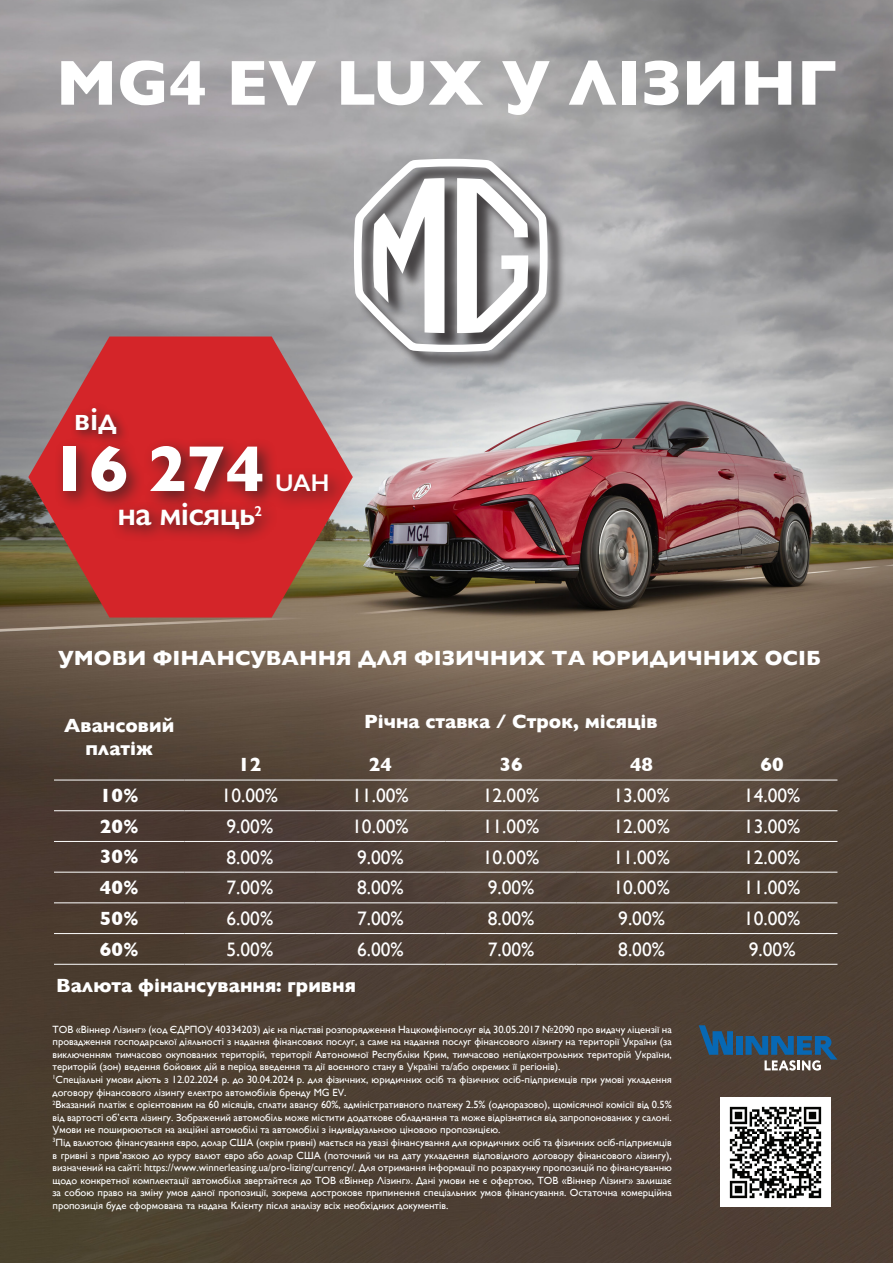
<style>
.page{position:relative;width:893px;height:1263px;background:#fff}
.page>*{position:absolute;margin:0;border:0;box-sizing:border-box;transform-origin:0 0}
.t1{font:700 65.55px "Gill Sans";color:#fff}
.t2{font:700 64.35px "Gill Sans";color:#fff}
.t3{font:600 33.45px "Gill Sans";letter-spacing:-.02em;color:#fff}
.t4{font:600 33px "Gill Sans";color:#fff}
.t5{font:600 24.3px "Gill Sans";color:#fff}
.t6{font:700 21px "Gill Sans";color:#fff}
.t7{font:19.5px "Gill Sans";color:#fff}
.t8{font:700 19.5px/23.4px "Gill Sans";color:#fff;text-align:center}
.t9{font:600 14.4px "Gill Sans";color:#fff}
.t10{font:10.5px/12.6px "Gill Sans";color:#fff;text-align:justify}
</style>
<div class="page">
<img style="left:0;top:0;width:893px;height:1263px">
<div style="left:736px;top:1036px;width:6px;height:19px;background:#0768b4"></div>
<svg style="left:699px;top:1025px;width:34px;height:30px"></svg>
<svg style="left:745px;top:1036px;width:92px;height:34px;background:#446076"></svg>
<img style="left:721px;top:1098px;width:109px;height:109px">
<hr style="left:54px;top:780px;width:131px;height:1px;background:#fff">
<hr style="left:185px;top:780px;width:130px;height:1px;background:#fff">
<hr style="left:315px;top:780px;width:131px;height:1px;background:#fff">
<hr style="left:446px;top:780px;width:130px;height:1px;background:#fff">
<hr style="left:576px;top:780px;width:131px;height:1px;background:#fff">
<hr style="left:707px;top:780px;width:130px;height:1px;background:#fff">
<hr style="left:54px;top:810px;width:131px;height:1px;background:#fff">
<hr style="left:185px;top:810px;width:130px;height:1px;background:#fff">
<hr style="left:315px;top:810px;width:131px;height:1px;background:#fff">
<hr style="left:446px;top:810px;width:130px;height:1px;background:#fff">
<hr style="left:576px;top:810px;width:131px;height:1px;background:#fff">
<hr style="left:707px;top:810px;width:130px;height:1px;background:#fff">
<hr style="left:54px;top:841px;width:131px;height:1px;background:#fff">
<hr style="left:185px;top:841px;width:130px;height:1px;background:#fff">
<hr style="left:315px;top:841px;width:131px;height:1px;background:#fff">
<hr style="left:446px;top:841px;width:130px;height:1px;background:#fff">
<hr style="left:576px;top:841px;width:131px;height:1px;background:#fff">
<hr style="left:707px;top:841px;width:130px;height:1px;background:#fff">
<hr style="left:54px;top:872px;width:131px;height:1px;background:#fff">
<hr style="left:185px;top:872px;width:130px;height:1px;background:#fff">
<hr style="left:315px;top:872px;width:131px;height:1px;background:#fff">
<hr style="left:446px;top:872px;width:130px;height:1px;background:#fff">
<hr style="left:576px;top:872px;width:131px;height:1px;background:#fff">
<hr style="left:707px;top:872px;width:130px;height:1px;background:#fff">
<hr style="left:54px;top:902px;width:131px;height:1px;background:#fff">
<hr style="left:185px;top:902px;width:130px;height:1px;background:#fff">
<hr style="left:315px;top:902px;width:131px;height:1px;background:#fff">
<hr style="left:446px;top:902px;width:130px;height:1px;background:#fff">
<hr style="left:576px;top:902px;width:131px;height:1px;background:#fff">
<hr style="left:707px;top:902px;width:130px;height:1px;background:#fff">
<hr style="left:54px;top:933px;width:131px;height:1px;background:#fff">
<hr style="left:185px;top:933px;width:130px;height:1px;background:#fff">
<hr style="left:315px;top:933px;width:131px;height:1px;background:#fff">
<hr style="left:446px;top:933px;width:130px;height:1px;background:#fff">
<hr style="left:576px;top:933px;width:131px;height:1px;background:#fff">
<hr style="left:707px;top:933px;width:130px;height:1px;background:#fff">
<hr style="left:54px;top:964px;width:131px;height:1px;background:#fff">
<hr style="left:185px;top:964px;width:130px;height:1px;background:#fff">
<hr style="left:315px;top:964px;width:131px;height:1px;background:#fff">
<hr style="left:446px;top:964px;width:130px;height:1px;background:#fff">
<hr style="left:576px;top:964px;width:131px;height:1px;background:#fff">
<hr style="left:707px;top:964px;width:130px;height:1px;background:#fff">
<svg style="left:28px;top:336px;width:325px;height:281px;background:#b74743"></svg>
<div style="left:54px;top:437px;width:294px;height:74px;background:#231f20;opacity:.75"></div>
<div style="left:111px;top:495px;width:168px;height:51px;background:#231f20;opacity:.75"></div>
<div style="left:356px;top:161px;width:210px;height:210px;background:#231f20;opacity:.75"></div>
<svg style="left:354px;top:159px;width:194px;height:193px"></svg>
<div style="left:70px;top:402px;width:60px;height:45px;background:#231f20;opacity:.75"></div>
<p class="t2" style="left:56px;top:32px;width:783px">MG4 EV LUX У ЛІЗИНГ</p>
<p class="t4" style="left:74px;top:399px;width:44px">від</p>
<p class="t1" style="left:50px;top:417px;width:216px">16 274</p>
<p class="t3" style="left:118px;top:493px;width:139px">на місяць</p>
<p class="t9" style="left:255px;top:503px;width:9px">2</p>
<p class="t5" style="left:275px;top:468px;width:56px">UAH</p>
<p class="t6" style="left:59px;top:641px;width:764px">УМОВИ ФІНАНСУВАННЯ ДЛЯ ФІЗИЧНИХ ТА ЮРИДИЧНИХ ОСІБ</p>
<p class="t8" style="left:64px;top:713px;width:111px">Авансовий платіж</p>
<p class="t8" style="left:364px;top:709px;width:295px">Річна ставка / Строк, місяців</p>
<p class="t8" style="left:238px;top:753px;width:25px">12</p>
<p class="t8" style="left:369px;top:753px;width:25px">24</p>
<p class="t8" style="left:499px;top:753px;width:25px">36</p>
<p class="t8" style="left:630px;top:753px;width:25px">48</p>
<p class="t8" style="left:761px;top:753px;width:25px">60</p>
<p class="t8" style="left:100px;top:783px;width:40px">10%</p>
<p class="t7" style="left:222px;top:784px;width:58px">10.00%</p>
<p class="t7" style="left:352px;top:784px;width:58px">11.00%</p>
<p class="t7" style="left:483px;top:784px;width:58px">12.00%</p>
<p class="t7" style="left:613px;top:784px;width:58px">13.00%</p>
<p class="t7" style="left:744px;top:784px;width:58px">14.00%</p>
<p class="t8" style="left:100px;top:814px;width:40px">20%</p>
<p class="t7" style="left:227px;top:815px;width:48px">9.00%</p>
<p class="t7" style="left:352px;top:815px;width:58px">10.00%</p>
<p class="t7" style="left:483px;top:815px;width:58px">11.00%</p>
<p class="t7" style="left:613px;top:815px;width:58px">12.00%</p>
<p class="t7" style="left:744px;top:815px;width:58px">13.00%</p>
<p class="t8" style="left:100px;top:845px;width:40px">30%</p>
<p class="t7" style="left:227px;top:845px;width:48px">8.00%</p>
<p class="t7" style="left:357px;top:845px;width:48px">9.00%</p>
<p class="t7" style="left:483px;top:845px;width:58px">10.00%</p>
<p class="t7" style="left:613px;top:845px;width:58px">11.00%</p>
<p class="t7" style="left:744px;top:845px;width:58px">12.00%</p>
<p class="t8" style="left:100px;top:875px;width:40px">40%</p>
<p class="t7" style="left:227px;top:876px;width:48px">7.00%</p>
<p class="t7" style="left:357px;top:876px;width:48px">8.00%</p>
<p class="t7" style="left:488px;top:876px;width:48px">9.00%</p>
<p class="t7" style="left:613px;top:876px;width:58px">10.00%</p>
<p class="t7" style="left:744px;top:876px;width:58px">11.00%</p>
<p class="t8" style="left:100px;top:906px;width:40px">50%</p>
<p class="t7" style="left:227px;top:907px;width:48px">6.00%</p>
<p class="t7" style="left:357px;top:907px;width:48px">7.00%</p>
<p class="t7" style="left:488px;top:907px;width:48px">8.00%</p>
<p class="t7" style="left:618px;top:907px;width:48px">9.00%</p>
<p class="t7" style="left:744px;top:907px;width:58px">10.00%</p>
<p class="t8" style="left:100px;top:937px;width:40px">60%</p>
<p class="t7" style="left:227px;top:937px;width:48px">5.00%</p>
<p class="t7" style="left:357px;top:937px;width:48px">6.00%</p>
<p class="t7" style="left:488px;top:937px;width:48px">7.00%</p>
<p class="t7" style="left:618px;top:937px;width:48px">8.00%</p>
<p class="t7" style="left:749px;top:937px;width:48px">9.00%</p>
<p class="t8" style="left:56px;top:973px;width:301px">Валюта фінансування: гривня</p>
<p class="t10" style="left:52px;top:1022px;width:621px">ТОВ «Віннер Лізинг» (код ЄДРПОУ 40334203) діє на підставі розпорядження Нацкомфінпослуг від 30.05.2017 №2090 про видачу ліцензії на провадження господарської діяльності з надання фінансових послуг, а саме на надання послуг фінансового лізингу на території України (за виключенням тимчасово окупованих територій, території Автономної Республіки Крим, тимчасово непідконтрольних територій України, територій (зон) ведення бойових дій в період введення та дії воєнного стану в Україні та/або окремих її регіонів).</p>
<p class="t10" style="left:52px;top:1073px;width:621px"><sup>1</sup>Спеціальні умови діють з 12.02.2024 р. до 30.04.2024 р. для фізичних, юридичних осіб та фізичних осіб-підприємців при умові укладення договору фінансового лізингу електро автомобілів бренду MG EV.</p>
<p class="t10" style="left:52px;top:1098px;width:621px"><sup>2</sup>Вказаний платіж є орієнтовним на 60 місяців, сплати авансу 60%, адміністративного платежу 2.5% (одноразово), щомісячної комісії від 0.5% від вартості об’єкта лізингу. Зображений автомобіль може містити додаткове обладнання та може відрізнятися від запропонованих у салоні.<br>Умови не поширюються на акційні автомобілі та автомобілі з індивідуальною ціновою пропозицією.</p>
<p class="t10" style="left:52px;top:1136px;width:621px"><sup>3</sup>Під валютою фінансування євро, долар США (окрім гривні) мається на увазі фінансування для юридичних осіб та фізичних осіб-підприємців в гривні з прив’язкою до курсу валют євро або долар США (поточний чи на дату укладення відповідного договору фінансового лізингу), визначений на сайті: https://www.winnerleasing.ua/pro-lizing/currency/. Для отримання інформації по розрахунку пропозицій по фінансуванню щодо конкретної комплектації автомобіля звертайтеся до ТОВ «Віннер Лізинг». Дані умови не є офертою, ТОВ «Віннер Лізинг» залишає за собою право на зміну умов даної пропозиції, зокрема дострокове припинення спеціальних умов фінансування. Остаточна комерційна пропозиція буде сформована та надана Клієнту після аналізу всіх необхідних документів.</p>
</div>
